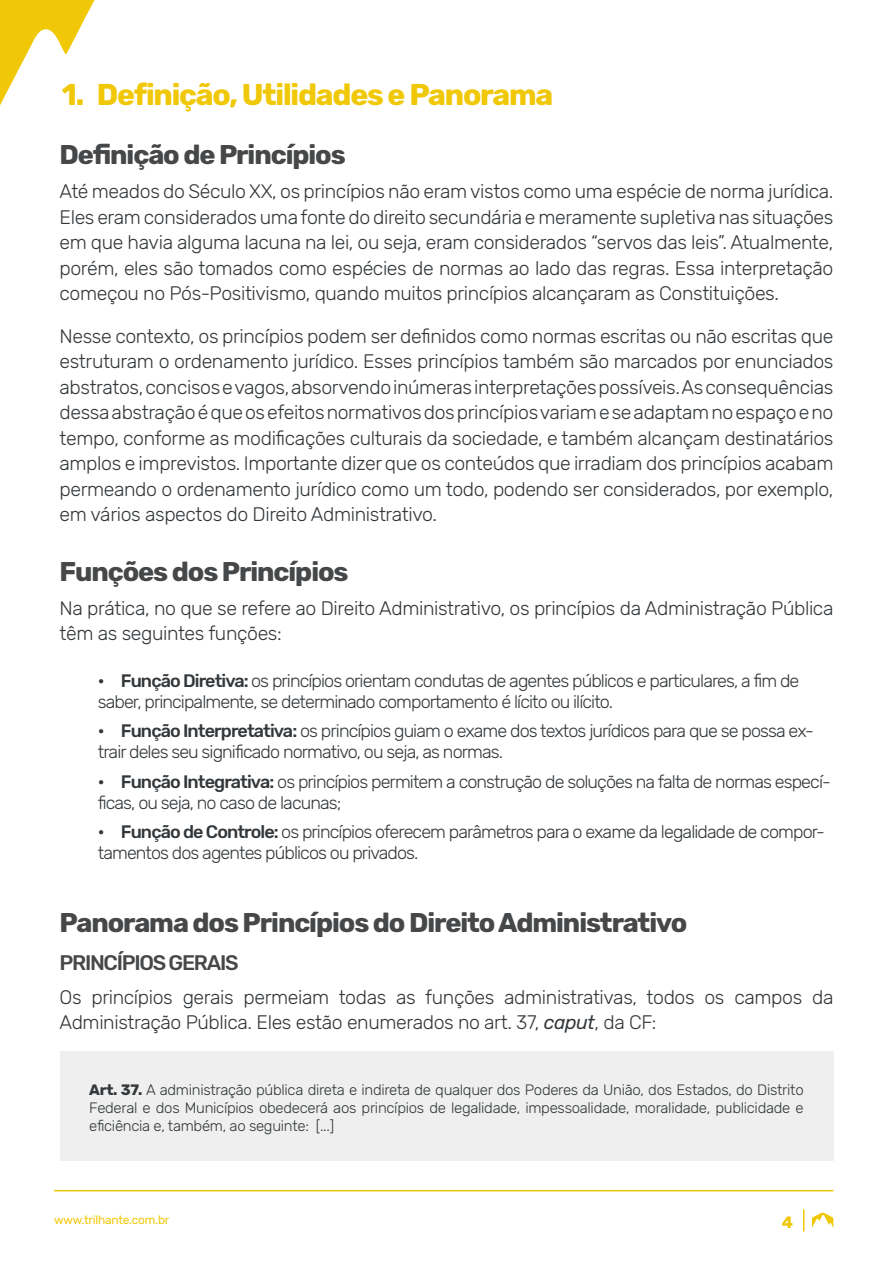
<style>
.page{position:relative;width:893px;height:1263px;background:#fff}
.page>*{position:absolute;margin:0;border:0;box-sizing:border-box;transform-origin:0 0}
.t1{font:700 30px "Rubik";letter-spacing:-.04em;color:#f0c807}
.Título_3{font:700 27px "Rubik";letter-spacing:-.04em;color:#454749}
.Título_4{font:500 21px "Rubik";letter-spacing:-.06em;color:#454749}
.Parágrafo_Texto{font:300 19.5px/25.5px "Rubik";letter-spacing:-.02em;color:#33373a;text-align:justify}
.t2{font:300 18px/21px "Rubik";letter-spacing:-.05em;color:#33373a}
.t3{font:700 16.5px "Rubik";color:#f0c807}
.Citação_de_Lei_Artig{font:300 15px/18px "Rubik";letter-spacing:-.02em;color:#33373a;text-align:justify}
.t4{font:12px "Rubik";letter-spacing:-.02em;color:#f0c807}
.s1{font-weight:500}
.s2{font-weight:400;font-style:italic}
.s3{font-weight:700}
</style>
<div class="page">
<svg style="left:0;top:0;width:95px;height:106px"></svg>
<svg style="left:803px;top:1209px;width:1px;height:22px"></svg>
<svg style="left:811px;top:1212px;width:23px;height:16px"></svg>
<hr style="left:54px;top:1190px;width:779px;height:1px;background:#f0c807">
<div style="left:60px;top:1051px;width:773px;height:110px;background:#eeefee"></div>
<p class="t1" style="left:62px;top:77px;width:493px">1. Definição, Utilidades e Panorama</p>
<p class="Título_3" style="left:60px;top:139px;width:288px">Definição de Princípios</p>
<p class="Parágrafo_Texto" style="left:60px;top:179px;width:775px">Até meados do Século XX, os princípios não eram vistos como uma espécie de norma jurídica.<br>Eles eram considerados uma fonte do direito secundária e meramente supletiva nas situações em que havia alguma lacuna na lei, ou seja, eram considerados “servos das leis”. Atualmente, porém, eles são tomados como espécies de normas ao lado das regras. Essa interpretação começou no Pós-Positivismo, quando muitos princípios alcançaram as Constituições.</p>
<p class="Parágrafo_Texto" style="left:60px;top:324px;width:775px">Nesse contexto, os princípios podem ser definidos como normas escritas ou não escritas que estruturam o ordenamento jurídico. Esses princípios também são marcados por enunciados abstratos, concisos e vagos, absorvendo inúmeras interpretações possíveis. As consequências dessa abstração é que os efeitos normativos dos princípios variam e se adaptam no espaço e no tempo, conforme as modificações culturais da sociedade, e também alcançam destinatários amplos e imprevistos. Importante dizer que os conteúdos que irradiam dos princípios acabam permeando o ordenamento jurídico como um todo, podendo ser considerados, por exemplo, em vários aspectos do Direito Administrativo.</p>
<p class="Título_3" style="left:60px;top:555px;width:291px">Funções dos Princípios</p>
<p class="Parágrafo_Texto" style="left:60px;top:596px;width:775px">Na prática, no que se refere ao Direito Administrativo, os princípios da Administração Pública têm as seguintes funções:</p>
<p class="t2" style="left:98px;top:670px;width:703px"><span class="s1">• Função Diretiva:</span> os princípios orientam condutas de agentes públicos e particulares, a fim de saber, principalmente, se determinado comportamento é lícito ou ilícito.</p>
<p class="t2" style="left:98px;top:721px;width:718px"><span class="s1">• Função Interpretativa:</span> os princípios guiam o exame dos textos jurídicos para que se possa ex&shy;trair deles seu significado normativo, ou seja, as normas.</p>
<p class="t2" style="left:98px;top:771px;width:735px"><span class="s1">• Função Integrativa:</span> os princípios permitem a construção de soluções na falta de normas especí&shy;ficas, ou seja, no caso de lacunas;</p>
<p class="t2" style="left:98px;top:822px;width:729px"><span class="s1">• Função de Controle:</span> os princípios oferecem parâmetros para o exame da legalidade de compor&shy;tamentos dos agentes públicos ou privados.</p>
<p class="Título_3" style="left:60px;top:906px;width:629px">Panorama dos Princípios do Direito Administrativo</p>
<p class="Título_4" style="left:60px;top:950px;width:181px">PRINCÍPIOS GERAIS</p>
<p class="Parágrafo_Texto" style="left:60px;top:985px;width:775px">Os princípios gerais permeiam todas as funções administrativas, todos os campos da<br>Administração Pública. Eles estão enumerados no art. 37, <span class="s2">caput</span>, da CF:</p>
<p class="Citação_de_Lei_Artig" style="left:89px;top:1081px;width:716px"><span class="s3">Art. 37.</span> A administração pública direta e indireta de qualquer dos Poderes da União, dos Estados, do Distrito Federal e dos Municípios obedecerá aos princípios de legalidade, impessoalidade, moralidade, publicidade e eficiência e, também, ao seguinte: [...]</p>
<p class="t4" style="left:54px;top:1213px;width:117px">www.trilhante.com.br</p>
<p class="t3" style="left:782px;top:1212px;width:13px">4</p>
</div>
